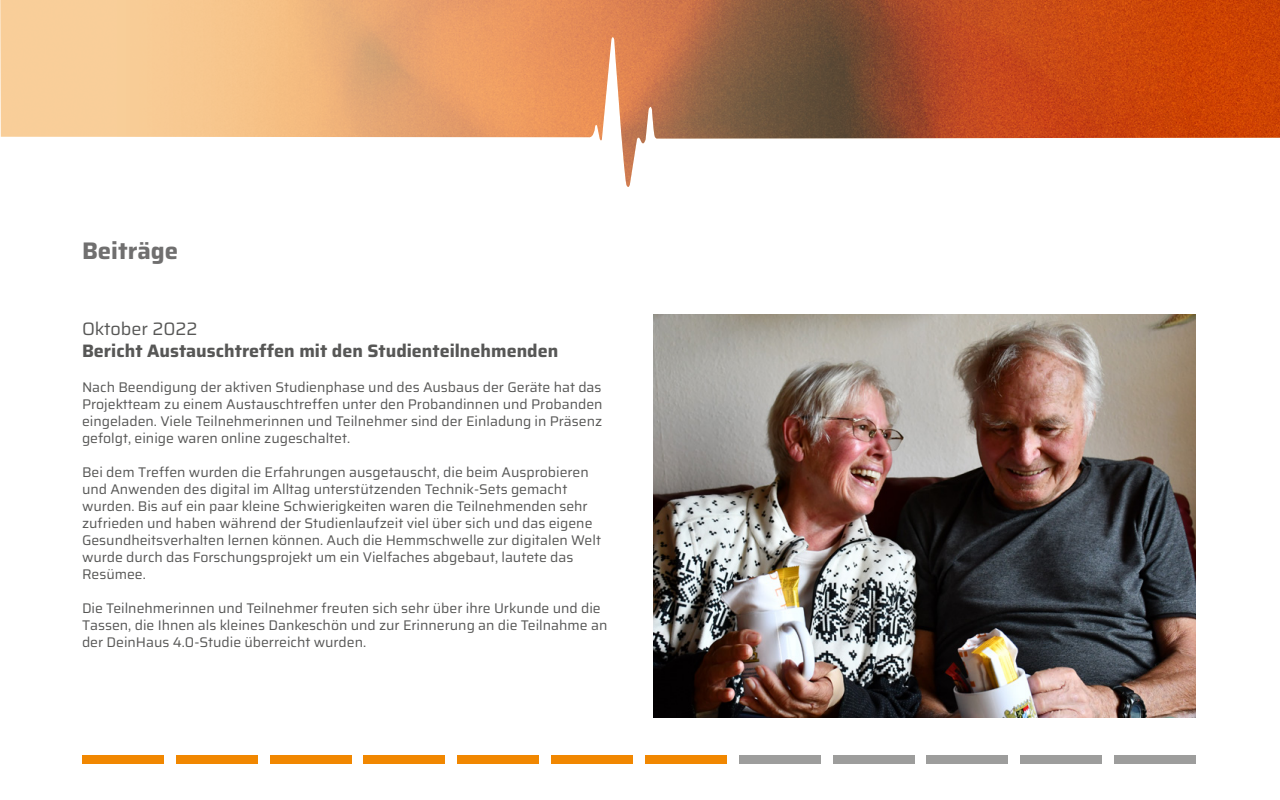
<style>
.page{position:relative;width:1280px;height:800px;background:#fff}
.page>*{position:absolute;margin:0;border:0;box-sizing:border-box;transform-origin:0 0}
.t1{font:700 24px "Saira";color:#706f6f}
.t2{font:700 18px "Saira";color:#575756}
.t3{font:18px "Saira";color:#575756}
.t4{font:14px/17px "Saira";color:#575756}
</style>
<div class="page">
<svg style="left:0;top:0;width:1280px;height:187px"></svg>
<div style="left:82px;top:755px;width:82px;height:9px;background:#f18700"></div>
<div style="left:176px;top:755px;width:82px;height:9px;background:#f18700"></div>
<div style="left:270px;top:755px;width:81px;height:9px;background:#f18700"></div>
<div style="left:363px;top:755px;width:82px;height:9px;background:#f18700"></div>
<div style="left:457px;top:755px;width:82px;height:9px;background:#f18700"></div>
<div style="left:551px;top:755px;width:82px;height:9px;background:#f18700"></div>
<div style="left:645px;top:755px;width:82px;height:9px;background:#f18700"></div>
<div style="left:739px;top:755px;width:82px;height:9px;background:#9d9d9c"></div>
<div style="left:833px;top:755px;width:81px;height:9px;background:#9d9d9c"></div>
<div style="left:926px;top:755px;width:82px;height:9px;background:#9d9d9c"></div>
<div style="left:1020px;top:755px;width:82px;height:9px;background:#9d9d9c"></div>
<div style="left:1114px;top:755px;width:82px;height:9px;background:#9d9d9c"></div>
<img style="left:654px;top:315px;width:542px;height:403px">
<h1 class="t1" style="left:82px;top:231px;width:98px">Beiträge</h1>
<p class="t3" style="left:82px;top:314px;width:117px">Oktober 2022</p>
<p class="t2" style="left:82px;top:336px;width:478px">Bericht Austauschtreffen mit den Studienteilnehmenden</p>
<p class="t4" style="left:82px;top:379px;width:522px;text-align:justify">Nach Beendigung der aktiven Studienphase und des Ausbaus der Geräte hat das Projektteam zu einem Austauschtreffen unter den Probandinnen und Probanden eingeladen. Viele Teilnehmerinnen und Teilnehmer sind der Einladung in Präsenz gefolgt, einige waren online zugeschaltet.</p>
<p class="t4" style="left:82px;top:464px;width:521px">Bei dem Treffen wurden die Erfahrungen ausgetauscht, die beim Ausprobieren und Anwenden des digital im Alltag unterstützenden Technik-Sets gemacht wurden. Bis auf ein paar kleine Schwierigkeiten waren die Teilnehmenden sehr zufrieden und haben während der Studienlaufzeit viel über sich und das eigene Gesundheitsverhalten lernen können. Auch die Hemmschwelle zur digitalen Welt wurde durch das Forschungsprojekt um ein Vielfaches abgebaut, lautete das Resümee.</p>
<p class="t4" style="left:82px;top:600px;width:527px">Die Teilnehmerinnen und Teilnehmer freuten sich sehr über ihre Urkunde und die<br>Tassen, die Ihnen als kleines Dankeschön und zur Erinnerung an die Teilnahme an der DeinHaus 4.0-Studie überreicht wurden.</p>
</div>
